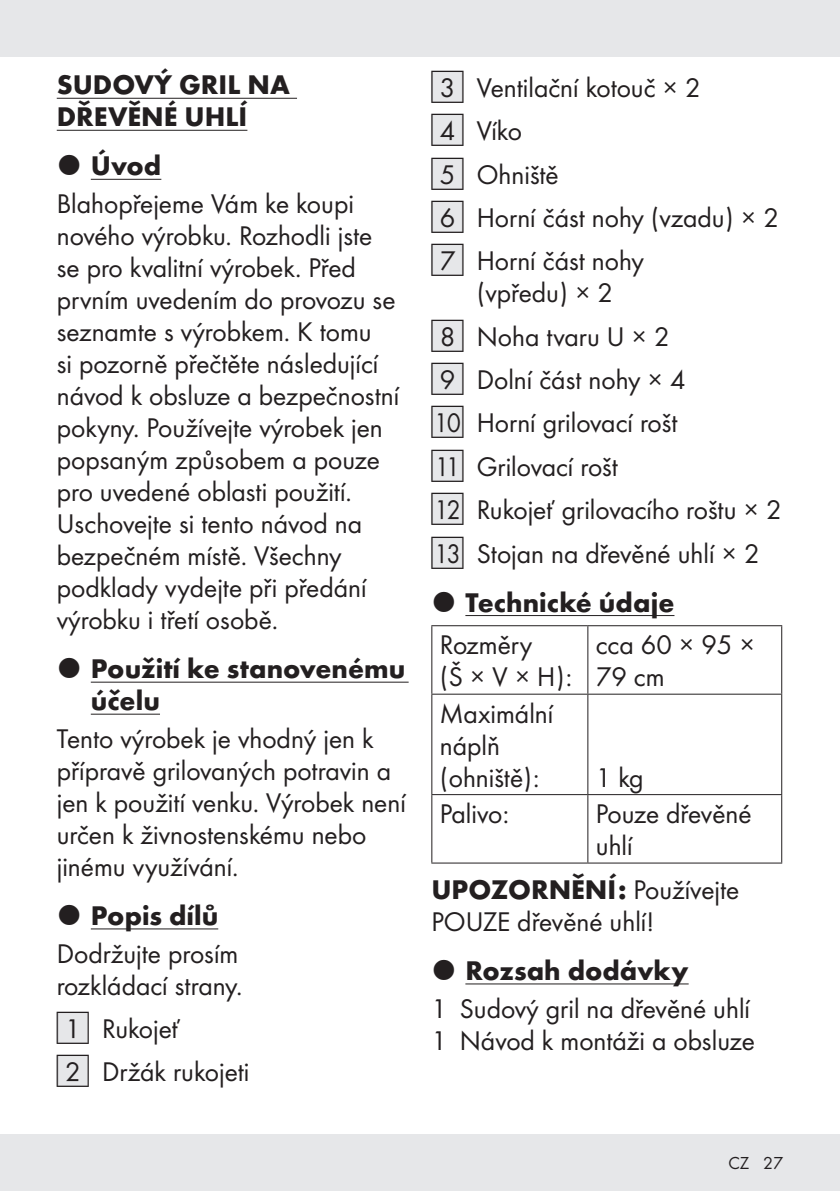
<style>
.page{position:relative;width:840px;height:1191px;background:#fff}
.page>*{position:absolute;margin:0;border:0;box-sizing:border-box;transform-origin:0 0}
.Body{font:28px/32px "Futura Boo";color:#231f20}
.Body_SB{font:28px/32px "Futura Boo";color:#231f20;text-align:center}
.Product_Name{font:700 28px/32px "Futura";color:#231f20}
.t1{font:18px "Futura Boo";color:#231f20}
.s1{font-family:"IMP Lidl Num Box";font-size:24.6px;color:#e6e7e9}
.s2{font-family:"IMP Lidl Num Box";font-size:24.6px}
.s3{font-family:"Futura";font-weight:700}
</style>
<div class="page">
<div style="left:0;top:1134px;width:839px;height:57px;background:#e6e7e9"></div>
<div style="left:0;top:0;width:839px;height:57px;background:#e6e7e9"></div>
<hr style="left:57px;top:98px;width:240px;height:1px;background:#231f20">
<hr style="left:57px;top:130px;width:190px;height:1px;background:#231f20">
<hr style="left:91px;top:179px;width:70px;height:1px;background:#231f20">
<hr style="left:91px;top:681px;width:317px;height:1px;background:#231f20">
<hr style="left:91px;top:713px;width:69px;height:1px;background:#231f20">
<hr style="left:91px;top:928px;width:127px;height:1px;background:#231f20">
<hr style="left:465px;top:615px;width:209px;height:1px;background:#231f20">
<hr style="left:465px;top:983px;width:223px;height:1px;background:#231f20">
<hr style="left:431px;top:625px;width:156px;height:1px;background:#231f20">
<hr style="left:431px;top:626px;width:1px;height:67px;background:#231f20">
<hr style="left:587px;top:625px;width:194px;height:1px;background:#231f20">
<hr style="left:587px;top:626px;width:1px;height:67px;background:#231f20">
<hr style="left:780px;top:626px;width:1px;height:67px;background:#231f20">
<hr style="left:431px;top:693px;width:156px;height:1px;background:#231f20">
<hr style="left:431px;top:694px;width:1px;height:100px;background:#231f20">
<hr style="left:587px;top:693px;width:194px;height:1px;background:#231f20">
<hr style="left:587px;top:694px;width:1px;height:100px;background:#231f20">
<hr style="left:780px;top:694px;width:1px;height:100px;background:#231f20">
<hr style="left:431px;top:794px;width:156px;height:1px;background:#231f20">
<hr style="left:431px;top:795px;width:1px;height:67px;background:#231f20">
<hr style="left:587px;top:794px;width:194px;height:1px;background:#231f20">
<hr style="left:587px;top:795px;width:1px;height:67px;background:#231f20">
<hr style="left:780px;top:795px;width:1px;height:67px;background:#231f20">
<hr style="left:431px;top:862px;width:156px;height:1px;background:#231f20">
<hr style="left:587px;top:862px;width:194px;height:1px;background:#231f20">
<p class="Product_Name" style="left:57px;top:67px;width:235px">SUDOVÝ GRIL NA<br>DŘEVĚNÉ UHLÍ</p>
<p class="Product_Name" style="left:91px;top:148px;width:72px">Úvod</p>
<p class="Body" style="left:57px;top:186px;width:344px">Blahopřejeme Vám ke koupi nového výrobku. Rozhodli jste se pro kvalitní výrobek. Před prvním uvedením do provozu se seznamte s výrobkem. K tomu<br>si pozorně přečtěte následující návod k obsluze a bezpečnostní pokyny. Používejte výrobek jen popsaným způsobem a pouze pro uvedené oblasti použití.<br>Uschovejte si tento návod na bezpečném místě. Všechny podklady vydejte při předání výrobku i třetí osobě.</p>
<p class="Product_Name" style="left:91px;top:650px;width:316px">Použití ke stanovenému účelu</p>
<p class="Body" style="left:57px;top:721px;width:350px">Tento výrobek je vhodný jen k přípravě grilovaných potravin a jen k použití venku. Výrobek není určen k živnostenskému nebo jinému využívání.</p>
<p class="Product_Name" style="left:91px;top:897px;width:129px">Popis dílů</p>
<p class="Body" style="left:57px;top:935px;width:184px">Dodržujte prosím rozkládací strany.</p>
<p class="Body_SB" style="left:57px;top:1011px;width:125px"><span class="s1">[</span><span class="s2">1</span> Rukojeť</p>
<p class="Body_SB" style="left:57px;top:1054px;width:194px"><span class="s1">[</span><span class="s2">2]</span> Držák rukojeti</p>
<p class="Body_SB" style="left:431px;top:70px;width:271px"><span class="s1">[</span><span class="s2">3]</span> Ventilační kotouč × 2</p>
<p class="Body_SB" style="left:431px;top:113px;width:92px"><span class="s1">[</span><span class="s2">4</span> Víko</p>
<p class="Body_SB" style="left:431px;top:157px;width:129px"><span class="s1">[</span><span class="s2">5</span> Ohniště</p>
<p class="Body_SB" style="left:431px;top:200px;width:349px"><span class="s1">[</span><span class="s2">6]</span> Horní část nohy (vzadu) × 2</p>
<p class="Body_SB" style="left:431px;top:244px;width:214px"><span class="s1">[</span><span class="s2">7]</span> Horní část nohy (vpředu) × 2</p>
<p class="Body_SB" style="left:431px;top:319px;width:240px"><span class="s1">[</span><span class="s2">8]</span> Noha tvaru U × 2</p>
<p class="Body_SB" style="left:431px;top:362px;width:256px"><span class="s1">[</span><span class="s2">9]</span> Dolní část nohy × 4</p>
<p class="Body_SB" style="left:431px;top:406px;width:247px"><span class="s1">[</span><span class="s2">10]</span> Horní grilovací rošt</p>
<p class="Body_SB" style="left:431px;top:449px;width:188px"><span class="s1">[</span><span class="s2">11]</span> Grilovací rošt</p>
<p class="Body_SB" style="left:431px;top:492px;width:351px"><span class="s1">[</span><span class="s2">12]</span> Rukojeť grilovacího roštu × 2</p>
<p class="Body_SB" style="left:431px;top:536px;width:329px"><span class="s1">[</span><span class="s2">13]</span> Stojan na dřevěné uhlí × 2</p>
<p class="Product_Name" style="left:465px;top:584px;width:210px">Technické údaje</p>
<p class="Body" style="left:439px;top:627px;width:134px">Rozměry<br>(Š × V × H):</p>
<p class="Body" style="left:595px;top:627px;width:161px">cca 60 × 95 ×<br>79 cm</p>
<p class="Body" style="left:439px;top:696px;width:115px">Maximální náplň (ohniště):</p>
<p class="Body" style="left:595px;top:760px;width:49px">1 kg</p>
<p class="Body" style="left:439px;top:796px;width:71px">Palivo:</p>
<p class="Body" style="left:595px;top:796px;width:157px">Pouze dřevěné uhlí</p>
<p class="Body_SB" style="left:431px;top:872px;width:309px;text-align:left"><span class="s3">UPOZORNĚNÍ:</span> Používejte<br>POUZE dřevěné uhlí!</p>
<p class="Product_Name" style="left:465px;top:952px;width:225px">Rozsah dodávky</p>
<p class="Body" style="left:431px;top:990px;width:320px">1 Sudový gril na dřevěné uhlí</p>
<p class="Body" style="left:431px;top:1022px;width:325px">1 Návod k montáži a obsluze</p>
<p class="t1" style="left:728px;top:1150px;width:56px">CZ 27</p>
</div>
